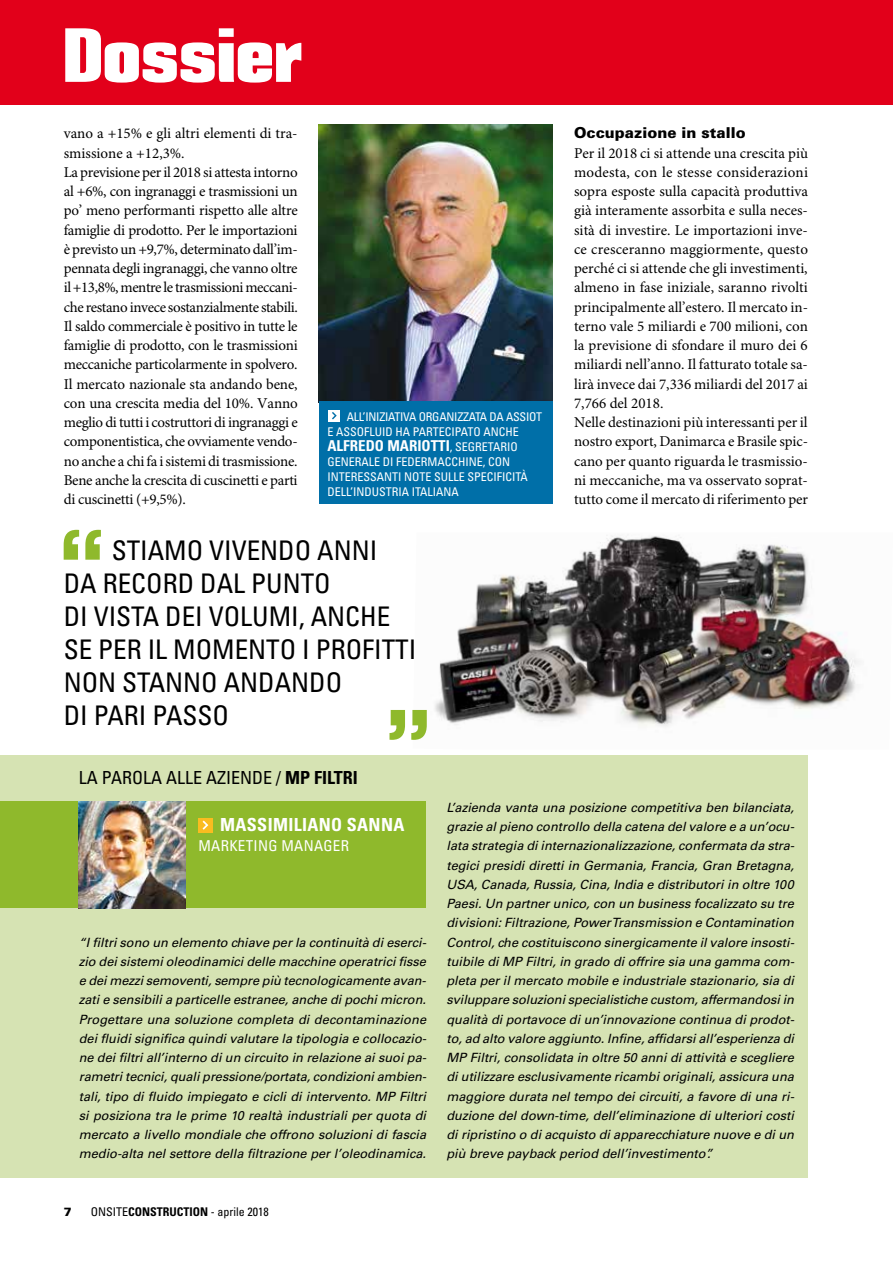
<style>
.page{position:relative;width:893px;height:1263px;background:#fff}
.page>*{position:absolute;margin:0;border:0;box-sizing:border-box;transform-origin:0 0}
.t1{font:700 128.25px "Eurostile";color:#8fb92c}
.t2{font:74.4px "Mikodacs";letter-spacing:.02em;color:#fff}
.t3{font:condensed 27px/33px "Univers LT Std";color:#000}
.t4{font:condensed 18px "Univers LT Std";color:#000}
.t5{font:700 condensed 18px "Univers LT Std";letter-spacing:.02em;color:#fff}
.t6{font:15px/19.2px "Minion Pro";letter-spacing:-.01em;color:#000}
.t7{font:700 condensed 15px "Univers LT Std";color:#fff}
.t8{font:900 15px "Univers LT Std";color:#000}
.t9{font:condensed 15px "Univers LT Std";letter-spacing:.02em;color:#fff}
.t10{font:italic 12.75px/19.2px "Univers LT Std";color:#000;text-align:justify}
.t11{font:condensed 12px/15px "Univers LT Std";color:#fff}
.t12{font:condensed 12px/15px "Univers LT Std";letter-spacing:-.02em;color:#fff}
.t13{font:condensed 12px "Univers LT Std";color:#000}
.t14{font:900 12px "Univers LT Std";color:#000}
.s1{font-weight:400;font-size:12px}
.s2{font-weight:700}
</style>
<div class="page">
<div style="left:0;top:0;width:893px;height:105px;background:#e2001a"></div>
<img style="left:434px;top:535px;width:426px;height:192px">
<div style="left:0;top:756px;width:808px;height:422px;background:#d6e3b3"></div>
<div style="left:0;top:802px;width:425px;height:106px;background:#8fb92c"></div>
<img style="left:79px;top:802px;width:106px;height:106px">
<div style="left:198px;top:818px;width:14px;height:14px;background:#fabc20"></div>
<svg style="left:203px;top:820px;width:5px;height:10px"></svg>
<img style="left:319px;top:124px;width:234px;height:278px">
<div style="left:319px;top:402px;width:234px;height:102px;background:#006fa8"></div>
<div style="left:328px;top:410px;width:12px;height:11px;background:#fff"></div>
<svg style="left:332px;top:412px;width:5px;height:7px"></svg>
<h2 class="t2" style="left:64px;top:10px;width:240px">Dossier</h2>
<p class="t6" style="left:64px;top:125px;width:236px">vano a +15% e gli altri elementi di tra&shy;smissione a +12,3%.<br>La previsione per il 2018 si attesta intorno al +6%, con ingranaggi e trasmissioni un po’ meno performanti rispetto alle altre famiglie di prodotto. Per le importazioni è previsto un +9,7%, determinato dall’im&shy;pennata degli ingranaggi, che vanno oltre il +13,8%, mentre le trasmissioni meccani&shy;che restano invece sostanzialmente stabili.<br>Il saldo commerciale è positivo in tutte le famiglie di prodotto, con le trasmissioni meccaniche particolarmente in spolvero.<br>Il mercato nazionale sta andando bene, con una crescita media del 10%. Vanno meglio di tutti i costruttori di ingranaggi e componentistica, che ovviamente vendo&shy;no anche a chi fa i sistemi di trasmissione.<br>Bene anche la crescita di cuscinetti e parti di cuscinetti (+9,5%).</p>
<p class="t8" style="left:574px;top:124px;width:173px">Occupazione in stallo</p>
<p class="t6" style="left:574px;top:144px;width:235px">Per il 2018 ci si attende una crescita più modesta, con le stesse considerazioni sopra esposte sulla capacità produttiva già interamente assorbita e sulla neces&shy;sità di investire. Le importazioni inve&shy;ce cresceranno maggiormente, questo perché ci si attende che gli investimenti, almeno in fase iniziale, saranno rivolti principalmente all’estero. Il mercato in&shy;terno vale 5 miliardi e 700 milioni, con la previsione di sfondare il muro dei 6 miliardi nell’anno. Il fatturato totale sa&shy;lirà invece dai 7,336 miliardi del 2017 ai 7,766 del 2018.<br>Nelle destinazioni più interessanti per il nostro export, Danimarca e Brasile spic&shy;cano per quanto riguarda le trasmissio&shy;ni meccaniche, ma va osservato soprat&shy;tutto come il mercato di riferimento per</p>
<p class="t12" style="left:327px;top:409px;width:216px;text-indent:19px">ALL’INIZIATIVA ORGANIZZATA DA ASSIOT<br>E ASSOFLUID HA PARTECIPATO ANCHE</p>
<p class="t7" style="left:327px;top:436px;width:192px">ALFREDO MARIOTTI<span class="s1">, SEGRETARIO</span></p>
<p class="t11" style="left:327px;top:454px;width:202px">GENERALE DI FEDERMACCHINE, CON<br>INTERESSANTI NOTE SULLE SPECIFICITÀ<br>DELL’INDUSTRIA ITALIANA</p>
<h1 class="t1" style="left:58px;top:505px;width:50px">“</h1>
<h3 class="t3" style="left:64px;top:533px;width:354px;text-indent:48px">STIAMO VIVENDO ANNI<br>DA RECORD DAL PUNTO<br>DI VISTA DEI VOLUMI, ANCHE<br>SE PER IL MOMENTO I PROFITTI<br>NON STANNO ANDANDO<br>DI PARI PASSO</h3>
<h1 class="t1" style="left:432px;top:765px;width:50px;rotate:-180deg">“</h1>
<h3 class="t4" style="left:79px;top:766px;width:281px">LA PAROLA ALLE AZIENDE / <span class="s2">MP FILTRI</span></h3>
<h3 class="t5" style="left:220px;top:814px;width:186px">MASSIMILIANO SANNA</h3>
<p class="t9" style="left:198px;top:836px;width:152px">MARKETING MANAGER</p>
<p class="t10" style="left:79px;top:933px;width:349px">“I filtri sono un elemento chiave per la continuità di eserci&shy;zio dei sistemi oleodinamici delle macchine operatrici fisse e dei mezzi semoventi, sempre più tecnologicamente avan&shy;zati e sensibili a particelle estranee, anche di pochi micron.<br>Progettare una soluzione completa di decontaminazione dei fluidi significa quindi valutare la tipologia e collocazio&shy;ne dei filtri all’interno di un circuito in relazione ai suoi pa&shy;rametri tecnici, quali pressione/portata, condizioni ambien&shy;tali, tipo di fluido impiegato e cicli di intervento. MP Filtri si posiziona tra le prime 10 realtà industriali per quota di mercato a livello mondiale che offrono soluzioni di fascia medio-alta nel settore della filtrazione per l’oleodinamica.</p>
<p class="t14" style="left:64px;top:1204px;width:10px">7</p>
<p class="t13" style="left:91px;top:1204px;width:179px">ONSITE<span class="s2">CONSTRUCTION</span> - aprile 2018</p>
<p class="t10" style="left:446px;top:798px;width:349px">L’azienda vanta una posizione competitiva ben bilanciata, grazie al pieno controllo della catena del valore e a un’ocu&shy;lata strategia di internazionalizzazione, confermata da stra&shy;tegici presidi diretti in Germania, Francia, Gran Bretagna, USA, Canada, Russia, Cina, India e distributori in oltre 100<br>Paesi. Un partner unico, con un business focalizzato su tre divisioni: Filtrazione, Power Transmission e Contamination Control, che costituiscono sinergicamente il valore insosti&shy;tuibile di MP Filtri, in grado di offrire sia una gamma com&shy;pleta per il mercato mobile e industriale stazionario, sia di sviluppare soluzioni specialistiche custom, affermandosi in qualità di portavoce di un’innovazione continua di prodot&shy;to, ad alto valore aggiunto. Infine, affidarsi all’esperienza di MP Filtri, consolidata in oltre 50 anni di attività e scegliere di utilizzare esclusivamente ricambi originali, assicura una maggiore durata nel tempo dei circuiti, a favore di una ri&shy;duzione del down-time, dell’eliminazione di ulteriori costi di ripristino o di acquisto di apparecchiature nuove e di un più breve payback period dell’investimento”.</p>
</div>
